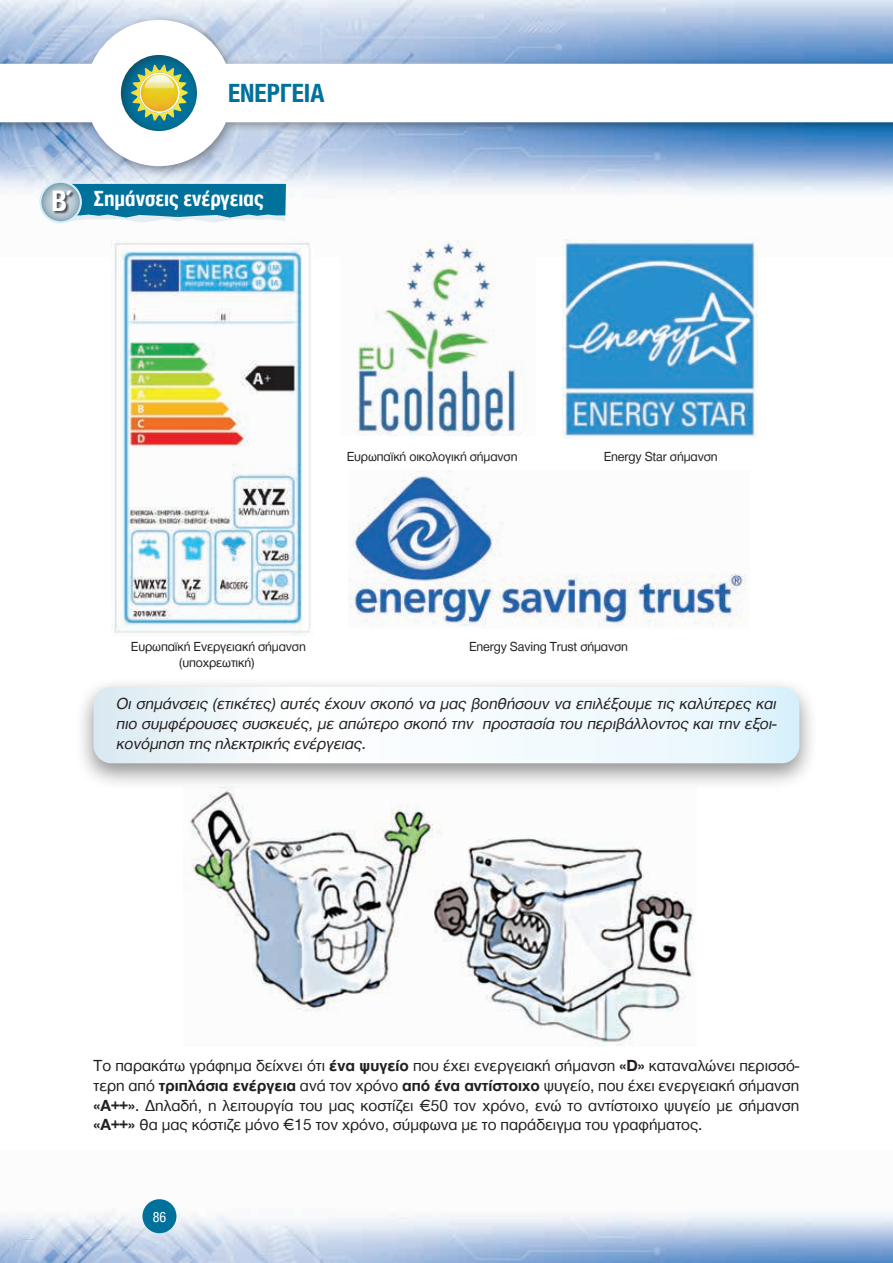
<style>
.page{position:relative;width:893px;height:1263px;background:#fff}
.page>*{position:absolute;margin:0;border:0;box-sizing:border-box;transform-origin:0 0}
.t1{font:700 30.45px "CF Helvetica Cond";color:#fff}
.t2{font:700 27px "CF Helvetica Cond";color:#00719b}
.t3{font:700 22.5px "CF Helvetica Cond";color:#fff}
.t4{font:16.5px/19.8px "CF Helvetica";color:#231f20;text-align:justify}
.t5{font:italic 16.5px/19.8px "CF Helvetica";color:#231f20;text-align:justify}
.t6{font:15px "CF Helvetica Cond";color:#fff}
.t7{font:13.5px "CF Helvetica";letter-spacing:-.01em;color:#231f20}
.s1{font-weight:700}
</style>
<div class="page">
<img style="left:0;top:1199px;width:893px;height:64px">
<div style="left:142px;top:1199px;width:34px;height:34px;background:#00719b;border-radius:50%"></div>
<div style="left:0;top:14px;width:893px;height:164px;background:#231f20;opacity:.45"></div>
<svg style="left:0;top:20px;width:893px;height:146px"></svg>
<svg style="left:106px;top:39px;width:106px;height:106px"></svg>
<img style="left:149px;top:75px;width:21px;height:7px">
<img style="left:184px;top:791px;width:510px;height:255px">
<div style="left:75px;top:677px;width:743px;height:114px;background:#231f20;opacity:.5"></div>
<svg style="left:94px;top:687px;width:705px;height:76px"></svg>
<svg style="left:70px;top:184px;width:216px;height:39px;background:#2e8aac"></svg>
<img style="left:562px;top:239px;width:195px;height:199px">
<img style="left:349px;top:471px;width:397px;height:155px">
<img style="left:112px;top:239px;width:199px;height:396px">
<img style="left:357px;top:240px;width:164px;height:196px">
<svg style="left:40px;top:182px;width:41px;height:40px"></svg>
<div style="left:39px;top:181px;width:43px;height:42px;border:2px solid #d4effb;border-radius:50%"></div>
<div style="left:53px;top:191px;width:22px;height:23px;background:#231f20;opacity:.75"></div>
<h2 class="t2" style="left:228px;top:79px;width:98px">ΕΝΕΡΓΕΙΑ</h2>
<h1 class="t1" style="left:51px;top:185px;width:25px">Β΄</h1>
<h3 class="t3" style="left:94px;top:187px;width:171px">Σημάνσεις ενέργειας</h3>
<p class="t7" style="left:347px;top:449px;width:172px">Ευρωπαϊκή οικολογική σήμανση</p>
<p class="t7" style="left:604px;top:449px;width:115px">Energy Star σήμανση</p>
<p class="t7" style="left:131px;top:639px;width:176px">Ευρωπαϊκή Ενεργειακή σήμανση</p>
<p class="t7" style="left:469px;top:639px;width:161px">Energy Saving Trust σήμανση</p>
<p class="t7" style="left:179px;top:656px;width:77px">(υποχρεωτική)</p>
<p class="t5" style="left:116px;top:694px;width:665px">Οι σημάνσεις (ετικέτες) αυτές έχουν σκοπό να μας βοηθήσουν να επιλέξουμε τις καλύτερες και πιο συμφέρουσες συσκευές, με απώτερο σκοπό την προστασία του περιβάλλοντος και την εξοι&shy;κονόμηση της ηλεκτρικής ενέργειας.</p>
<p class="t4" style="left:94px;top:1055px;width:707px">Το παρακάτω γράφημα δείχνει ότι <span class="s1">ένα ψυγείο</span> που έχει ενεργειακή σήμανση <span class="s1">«D»</span> καταναλώνει περισσό&shy;τερη από <span class="s1">τριπλάσια ενέργεια</span> ανά τον χρόνο <span class="s1">από ένα αντίστοιχο</span> ψυγείο, που έχει ενεργειακή σήμανση <span class="s1">«Α++»</span>. Δηλαδή, η λειτουργία του μας κοστίζει €50 τον χρόνο, ενώ το αντίστοιχο ψυγείο με σήμανση <span class="s1">«Α++»</span> θα μας κόστιζε μόνο €15 τον χρόνο, σύμφωνα με το παράδειγμα του γραφήματος.</p>
<p class="t6" style="left:153px;top:1208px;width:15px">86</p>
</div>
